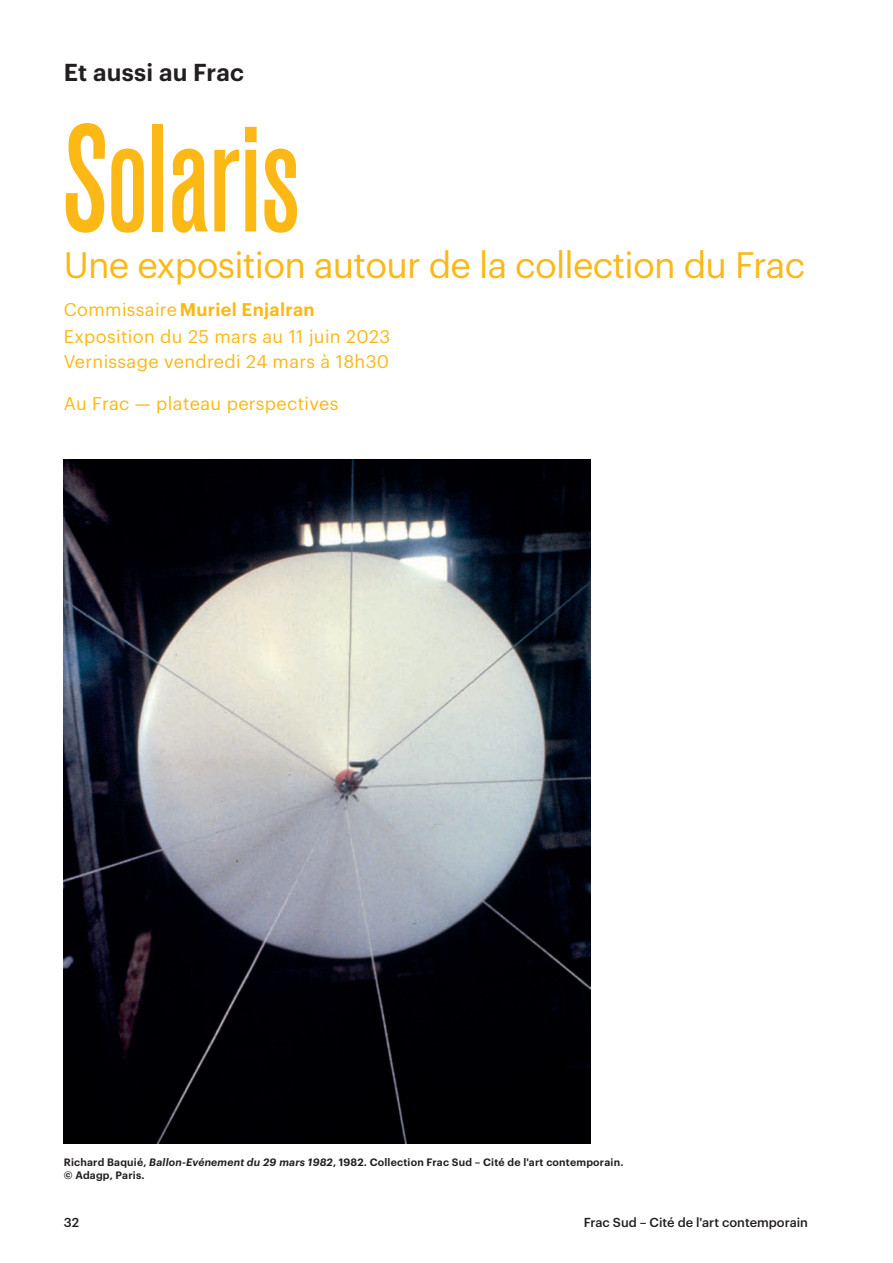
<style>
.page{position:relative;width:893px;height:1263px;background:#fff}
.page>*{position:absolute;margin:0;border:0;box-sizing:border-box;transform-origin:0 0}
.t1{font:ultra-condensed 127.5px "Steinschrift Paca";letter-spacing:.015em;color:#fcb814}
.t2{font:36px "Graphik";letter-spacing:-.02em;color:#fcb814}
.t3{font:600 24px "Graphik";letter-spacing:.01em;color:#231f20}
.t4{font:18px/26.2px "Graphik";letter-spacing:.02em;color:#fcb814}
.t5{font:500 12.75px "Graphik";color:#231f20}
.t6{font:600 10.5px/12.6px "Graphik";letter-spacing:.02em;color:#231f20}
.s1{font-weight:600}
.s2{font-style:italic}
</style>
<div class="page">
<img style="left:64px;top:460px;width:527px;height:684px">
<h3 class="t3" style="left:64px;top:54px;width:182px">Et aussi au Frac</h3>
<h1 class="t1" style="left:64px;top:99px;width:237px">Solaris</h1>
<h2 class="t2" style="left:64px;top:238px;width:743px">Une exposition autour de la collection du Frac</h2>
<p class="t4" style="left:64px;top:295px;width:328px">Commissaire <span class="s1">Muriel Enjalran<br></span>Exposition du 25 mars au 11 juin 2023<br>Vernissage vendredi 24 mars à 18h30</p>
<p class="t4" style="left:64px;top:389px;width:276px">Au Frac — plateau perspectives</p>
<p class="t6" style="left:64px;top:1155px;width:561px">Richard Baquié, <span class="s2">Ballon-Evénement du 29 mars 1982</span>, 1982. Collection Frac Sud – Cité de l'art contemporain. © Adagp, Paris.</p>
<p class="t5" style="left:64px;top:1212px;width:17px">32</p>
<p class="t5" style="left:584px;top:1212px;width:226px">Frac Sud – Cité de l'art contemporain</p>
</div>
